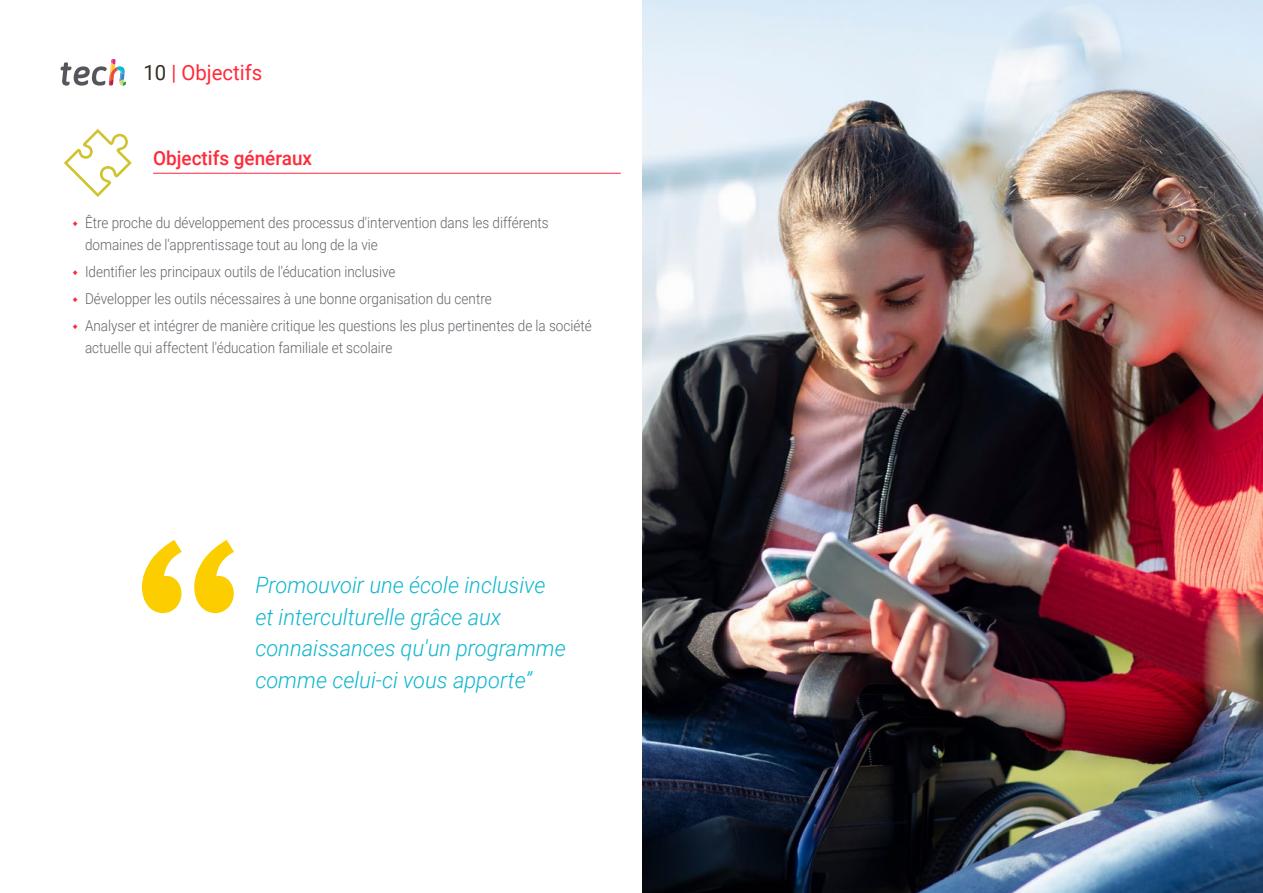
<style>
.page{position:relative;width:1263px;height:893px;background:#fff}
.page>*{position:absolute;margin:0;border:0;box-sizing:border-box;transform-origin:0 0}
.t1{font:italic 300 22.5px/31.5px "Roboto";color:#0fb6cf}
.t2{font:21px "Roboto";color:#ff293a}
.t3{font:500 19.5px "Roboto";color:#ff293a}
.t4{font:300 15px/26.7px "Roboto";color:#61646a;scale:.9 1}
.s1{color:#312e20}
</style>
<div class="page">
<hr style="left:153px;top:173px;width:468px;height:1px;background:#ff293a">
<svg style="left:64px;top:129px;width:68px;height:68px"></svg>
<img style="left:642px;top:0;width:621px;height:893px">
<svg style="left:142px;top:540px;width:92px;height:73px"></svg>
<svg style="left:61px;top:59px;width:65px;height:27px"></svg>
<h2 class="t2" style="left:144px;top:57px;width:120px"><span class="s1">10</span> | Objectifs</h2>
<h3 class="t3" style="left:153px;top:144px;width:160px">Objectifs généraux</h3>
<p class="t4" style="left:85px;top:211px;width:517px;line-height:22.5px">Être proche du développement des processus d'intervention dans les différents domaines de l'apprentissage tout au long de la vie</p>
<p class="t4" style="left:85px;top:258px;width:564px">Identifier les principaux outils de l'éducation inclusive<br>Développer les outils nécessaires à une bonne organisation du centre<br>Analyser et intégrer de manière critique les questions les plus pertinentes de la société</p>
<p class="t4" style="left:85px;top:334px;width:343px">actuelle qui affectent l'éducation familiale et scolaire</p>
<h1 class="t1" style="left:255px;top:569px;width:312px">Promouvoir une école inclusive et interculturelle grâce aux connaissances qu'un programme comme celui-ci vous apporte”</h1>
</div>
